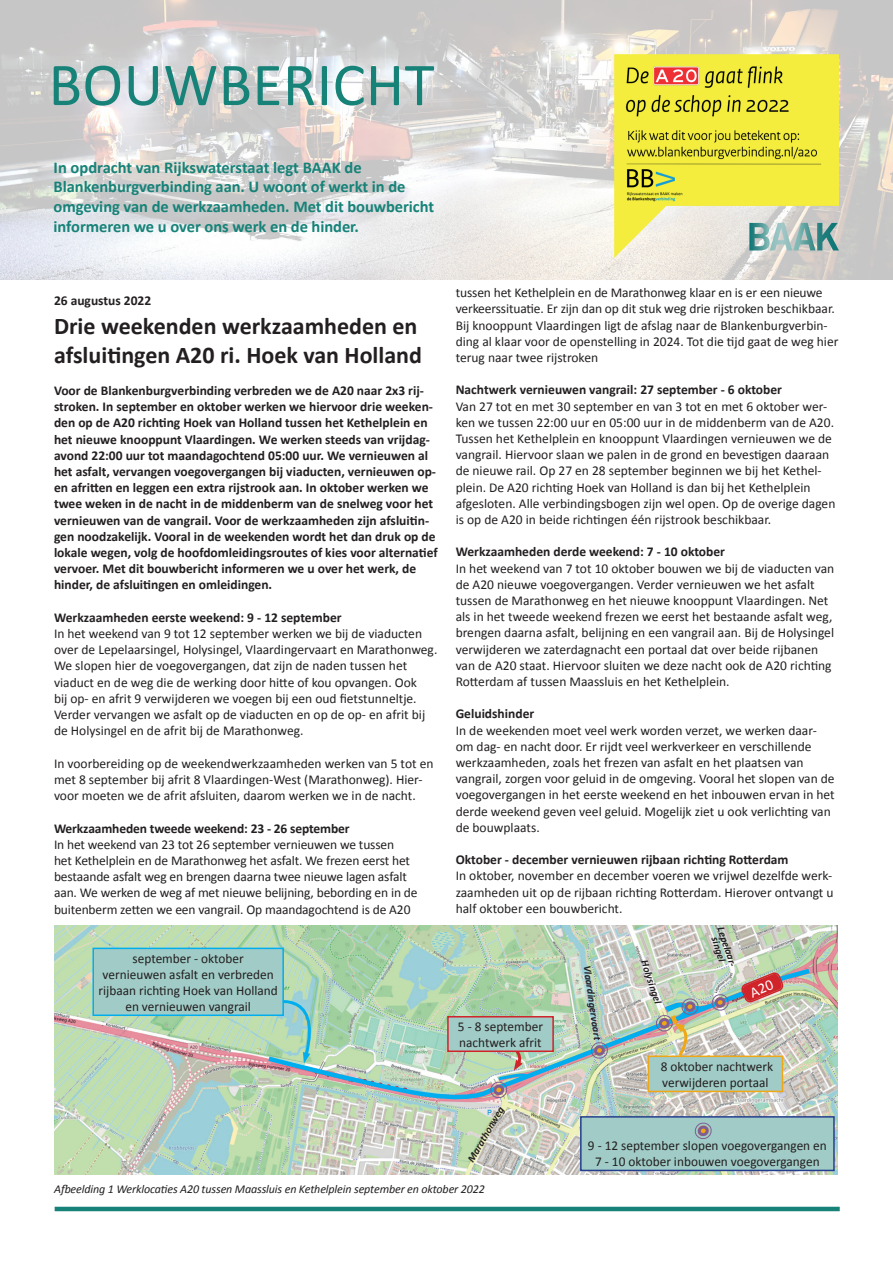
<style>
.page{position:relative;width:893px;height:1263px;background:#fff}
.page>*{position:absolute;margin:0;border:0;box-sizing:border-box;transform-origin:0 0}
.t1{font:61.5px "Calibri";letter-spacing:.005em;color:#168278}
.t2{font:700 24px/28.8px "Calibri";color:#231f20}
.t3{font:700 16.5px/19.8px "Calibri";letter-spacing:-.005em;color:#168278}
.t4{font:13.5px/16.2px "Calibri";color:#231f20}
.t5{font:700 13.5px/16.2px "Calibri";color:#231f20}
.t6{font:italic 12px "Calibri";letter-spacing:-.01em;color:#231f20}
.t7{font:italic 700 10.5px/9px "Calibri";color:#231f20;text-align:center}
</style>
<div class="page">
<img style="left:439px;top:926px;width:398px;height:248px">
<img style="left:55px;top:926px;width:384px;height:248px">
<svg style="left:0;top:0;width:893px;height:280px;background:#dbd9d8"></svg>
<div style="left:93px;top:948px;width:190px;height:67px;background:#a0cbc6"></div>
<div style="left:92px;top:948px;width:192px;height:68px;border:2px solid #00aeef"></div>
<img style="left:614px;top:54px;width:225px;height:204px">
<hr style="left:55px;top:1207px;width:785px;height:4px;background:#168278">
<svg style="left:749px;top:223px;width:90px;height:27px;background:#93b7b4"></svg>
<img style="left:264px;top:965px;width:550px;height:139px">
<svg style="left:590px;top:1041px;width:18px;height:18px"></svg>
<div style="left:581px;top:1117px;width:253px;height:53px;background:#a0cbc6"></div>
<div style="left:580px;top:1116px;width:255px;height:55px;border:2px solid #253f8e"></div>
<svg style="left:694px;top:1122px;width:18px;height:17px"></svg>
<img style="left:466px;top:1021px;width:67px;height:78px">
<svg style="left:469px;top:1119px;width:28px;height:45px"></svg>
<img style="left:655px;top:993px;width:74px;height:66px">
<svg style="left:741px;top:972px;width:43px;height:31px"></svg>
<h1 class="t1" style="left:49px;top:46px;width:387px">BOUWBERICHT</h1>
<p class="t3" style="left:54px;top:157px;width:382px">In opdracht van Rijkswaterstaat legt BAAK de Blankenburgverbinding aan. U woont of werkt in de omgeving van de werkzaamheden. Met dit bouwbericht informeren we u over ons werk en de hinder.</p>
<p class="t5" style="left:54px;top:292px;width:99px">26 augustus 2022</p>
<h2 class="t2" style="left:54px;top:311px;width:370px">Drie weekenden werkzaamheden en afsluitingen A20 ri. Hoek van Holland</h2>
<p class="t5" style="left:54px;top:382px;width:385px">Voor de Blankenburgverbinding verbreden we de A20 naar 2x3 rij&shy;stroken. In september en oktober werken we hiervoor drie weeken&shy;den op de A20 richting Hoek van Holland tussen het Kethelplein en het nieuwe knooppunt Vlaardingen. We werken steeds van vrijdag&shy;avond 22:00 uur tot maandagochtend 05:00 uur. We vernieuwen al het asfalt, vervangen voegovergangen bij viaducten, vernieuwen op&shy;en afritten en leggen een extra rijstrook aan. In oktober werken we twee weken in de nacht in de middenberm van de snelweg voor het vernieuwen van de vangrail. Voor de werkzaamheden zijn afsluitin&shy;gen noodzakelijk. Vooral in de weekenden wordt het dan druk op de lokale wegen, volg de hoofdomleidingsroutes of kies voor alternatief vervoer. Met dit bouwbericht informeren we u over het werk, de hinder, de afsluitingen en omleidingen.</p>
<p class="t5" style="left:54px;top:609px;width:289px">Werkzaamheden eerste weekend: 9 - 12 september</p>
<p class="t4" style="left:54px;top:625px;width:385px">In het weekend van 9 tot 12 september werken we bij de viaducten over de Lepelaarsingel, Holysingel, Vlaardingervaart en Marathonweg.<br>We slopen hier de voegovergangen, dat zijn de naden tussen het viaduct en de weg die de werking door hitte of kou opvangen. Ook<br>bij op- en afrit 9 verwijderen we voegen bij een oud fietstunneltje.<br>Verder vervangen we asfalt op de viaducten en op de op- en afrit bij de Holysingel en de afrit bij de Marathonweg.</p>
<p class="t4" style="left:54px;top:755px;width:381px">In voorbereiding op de weekendwerkzaamheden werken van 5 tot en met 8 september bij afrit 8 Vlaardingen-West (Marathonweg). Hier&shy;voor moeten we de afrit afsluiten, daarom werken we in de nacht.</p>
<p class="t5" style="left:54px;top:820px;width:297px">Werkzaamheden tweede weekend: 23 - 26 september</p>
<p class="t4" style="left:54px;top:836px;width:365px">In het weekend van 23 tot 26 september vernieuwen we tussen<br>het Kethelplein en de Marathonweg het asfalt. We frezen eerst het bestaande asfalt weg en brengen daarna twee nieuwe lagen asfalt aan. We werken de weg af met nieuwe belijning, bebording en in de buitenberm zetten we een vangrail. Op maandagochtend is de A20</p>
<p class="t4" style="left:99px;top:950px;width:181px;text-align:center">september - oktober<br>vernieuwen asfalt en verbreden rijbaan richting Hoek van Holland en vernieuwen vangrail</p>
<p class="t4" style="left:456px;top:285px;width:384px">tussen het Kethelplein en de Marathonweg klaar en is er een nieuwe verkeerssituatie. Er zijn dan op dit stuk weg drie rijstroken beschikbaar.<br>Bij knooppunt Vlaardingen ligt de afslag naar de Blankenburgverbin&shy;ding al klaar voor de openstelling in 2024. Tot die tijd gaat de weg hier terug naar twee rijstroken</p>
<p class="t5" style="left:456px;top:382px;width:328px">Nachtwerk vernieuwen vangrail: 27 september - 6 oktober</p>
<p class="t4" style="left:456px;top:398px;width:381px">Van 27 tot en met 30 september en van 3 tot en met 6 oktober wer&shy;ken we tussen 22:00 uur en 05:00 uur in de middenberm van de A20.<br>Tussen het Kethelplein en knooppunt Vlaardingen vernieuwen we de vangrail. Hiervoor slaan we palen in de grond en bevestigen daaraan de nieuwe rail. Op 27 en 28 september beginnen we bij het Kethel&shy;plein. De A20 richting Hoek van Holland is dan bij het Kethelplein afgesloten. Alle verbindingsbogen zijn wel open. Op de overige dagen is op de A20 in beide richtingen één rijstrook beschikbaar.</p>
<p class="t5" style="left:456px;top:544px;width:271px">Werkzaamheden derde weekend: 7 - 10 oktober</p>
<p class="t4" style="left:456px;top:560px;width:380px">In het weekend van 7 tot 10 oktober bouwen we bij de viaducten van de A20 nieuwe voegovergangen. Verder vernieuwen we het asfalt tussen de Marathonweg en het nieuwe knooppunt Vlaardingen. Net als in het tweede weekend frezen we eerst het bestaande asfalt weg, brengen daarna asfalt, belijning en een vangrail aan. Bij de Holysingel verwijderen we zaterdagnacht een portaal dat over beide rijbanen van de A20 staat. Hiervoor sluiten we deze nacht ook de A20 richting Rotterdam af tussen Maassluis en het Kethelplein.</p>
<p class="t5" style="left:456px;top:706px;width:80px">Geluidshinder</p>
<p class="t4" style="left:456px;top:722px;width:381px">In de weekenden moet veel werk worden verzet, we werken daar&shy;om dag- en nacht door. Er rijdt veel werkverkeer en verschillende werkzaamheden, zoals het frezen van asfalt en het plaatsen van vangrail, zorgen voor geluid in de omgeving. Vooral het slopen van de voegovergangen in het eerste weekend en het inbouwen ervan in het derde weekend geven veel geluid. Mogelijk ziet u ook verlichting van de bouwplaats.</p>
<p class="t5" style="left:456px;top:852px;width:334px">Oktober - december vernieuwen rijbaan richting Rotterdam</p>
<p class="t4" style="left:456px;top:868px;width:379px;text-align:justify">In oktober, november en december voeren we vrijwel dezelfde werk&shy;zaamheden uit op de rijbaan richting Rotterdam. Hierover ontvangt u half oktober een bouwbericht.</p>
<p class="t4" style="left:458px;top:1018px;width:87px">5 - 8 september nachtwerk afrit</p>
<p class="t7" style="left:466px;top:1159px;width:64px;rotate:-60deg">Marathonweg</p>
<p class="t7" style="left:592px;top:965px;width:77px;rotate:82deg">Vlaardingervaart</p>
<p class="t7" style="left:649px;top:959px;width:47px;rotate:72deg">Holysingel</p>
<p class="t7" style="left:725px;top:926px;width:44px;rotate:72deg">Lepelaar&shy;singel</p>
<p class="t4" style="left:661px;top:1058px;width:114px">8 oktober nachtwerk verwijderen portaal</p>
<p class="t4" style="left:588px;top:1137px;width:240px;text-align:center">9 - 12 september slopen voegovergangen en<br>7 - 10 oktober inbouwen voegovergangen</p>
<p class="t6" style="left:54px;top:1180px;width:432px">Afbeelding 1 Werklocaties A20 tussen Maassluis en Kethelplein september en oktober 2022</p>
</div>
